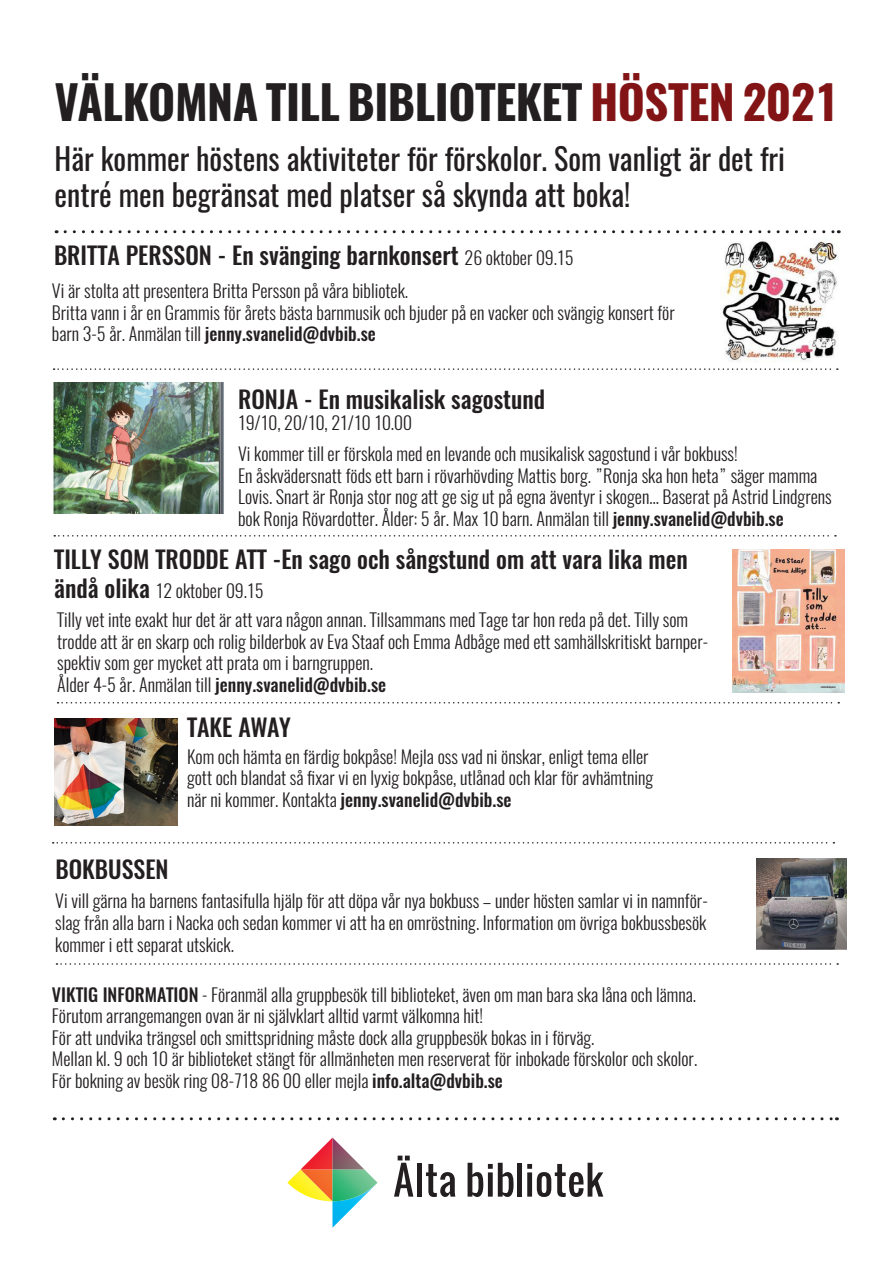
<style>
.page{position:relative;width:893px;height:1263px;background:#fff}
.page>*{position:absolute;margin:0;border:0;box-sizing:border-box;transform-origin:0 0}
.t1{font:700 46.5px "Oswald";letter-spacing:-.01em;color:#231f20}
.t2{font:30px/36px "Oswald";color:#231f20}
.t3{font:500 24px "Oswald";color:#231f20}
.t4{font:300 18px/21.6px "Oswald";color:#231f20}
.t5{font:500 18px "Oswald";color:#231f20}
.s1{color:#821416}
.s2{font-weight:300;font-size:18px}
.s3{font-weight:500}
.s4{font-weight:500;font-size:24px}
.s5{font-weight:300}
</style>
<div class="page">
<svg style="left:65px;top:230px;width:774px;height:3px"></svg>
<svg style="left:63px;top:1117px;width:774px;height:3px"></svg>
<svg style="left:54px;top:368px;width:784px;height:2px"></svg>
<svg style="left:56px;top:963px;width:782px;height:2px"></svg>
<svg style="left:58px;top:702px;width:781px;height:1px"></svg>
<img style="left:53px;top:382px;width:171px;height:131px">
<svg style="left:54px;top:535px;width:782px;height:1px"></svg>
<img style="left:733px;top:550px;width:111px;height:142px">
<img style="left:757px;top:858px;width:89px;height:91px">
<img style="left:721px;top:240px;width:117px;height:122px">
<img style="left:54px;top:718px;width:123px;height:108px">
<svg style="left:53px;top:842px;width:781px;height:1px"></svg>
<svg style="left:287px;top:1169px;width:91px;height:59px"></svg>
<img style="left:301px;top:1137px;width:63px;height:32px">
<svg style="left:394px;top:1155px;width:19px;height:41px"></svg>
<div style="left:417px;top:1163px;width:5px;height:33px;background:#231f20"></div>
<svg style="left:426px;top:1164px;width:29px;height:33px"></svg>
<svg style="left:468px;top:1163px;width:45px;height:34px"></svg>
<div style="left:517px;top:1163px;width:5px;height:33px;background:#231f20"></div>
<svg style="left:527px;top:1163px;width:76px;height:34px"></svg>
<p class="t1" style="left:55px;top:70px;width:786px">VÄLKOMNA TILL BIBLIOTEKET <span class="s1">HÖSTEN 2021</span></p>
<p class="t2" style="left:55px;top:141px;width:732px">Här kommer höstens aktiviteter för förskolor. Som vanligt är det fri entré men begränsat med platser så skynda att boka!</p>
<p class="t3" style="left:54px;top:238px;width:521px">BRITTA PERSSON - En svänging barnkonsert <span class="s2">26 oktober 09.15</span></p>
<p class="t4" style="left:52px;top:280px;width:358px">Vi är stolta att presentera Britta Persson på våra bibliotek.</p>
<p class="t4" style="left:52px;top:302px;width:624px">Britta vann i år en Grammis för årets bästa barnmusik och bjuder på en vacker och svängig konsert för barn 3-5 år. Anmälan till <span class="s3">jenny.svanelid@dvbib.se</span></p>
<p class="t3" style="left:238px;top:382px;width:309px">RONJA - En musikalisk sagostund</p>
<p class="t4" style="left:238px;top:412px;width:175px">19/10, 20/10, 21/10 10.00</p>
<p class="t4" style="left:238px;top:443px;width:501px">Vi kommer till er förskola med en levande och musikalisk sagostund i vår bokbuss!</p>
<p class="t4" style="left:238px;top:464px;width:595px">En åskvädersnatt föds ett barn i rövarhövding Mattis borg. ”Ronja ska hon heta” säger mamma<br>Lovis. Snart är Ronja stor nog att ge sig ut på egna äventyr i skogen… Baserat på Astrid Lindgrens bok Ronja Rövardotter. Ålder: 5 år. Max 10 barn. Anmälan till <span class="s3">jenny.svanelid@dvbib.se</span></p>
<p class="t3" style="left:54px;top:543px;width:635px">TILLY SOM TRODDE ATT -En sago och sångstund om att vara lika men</p>
<p class="t4" style="left:54px;top:580px;width:211px"><span class="s4">ändå olika</span> 12 oktober 09.15</p>
<p class="t4" style="left:57px;top:609px;width:652px">Tilly vet inte exakt hur det är att vara någon annan. Tillsammans med Tage tar hon reda på det. Tilly som trodde att är en skarp och rolig bilderbok av Eva Staaf och Emma Adbåge med ett samhällskritiskt barnper&shy;spektiv som ger mycket att prata om i barngruppen.</p>
<p class="t5" style="left:57px;top:672px;width:331px"><span class="s5">Ålder 4-5 år. Anmälan till</span> jenny.svanelid@dvbib.se</p>
<p class="t3" style="left:187px;top:710px;width:105px">TAKE AWAY</p>
<p class="t3" style="left:55px;top:852px;width:115px">BOKBUSSEN</p>
<p class="t4" style="left:187px;top:746px;width:468px">Kom och hämta en färdig bokpåse! Mejla oss vad ni önskar, enligt tema eller gott och blandat så fixar vi en lyxig bokpåse, utlånad och klar för avhämtning när ni kommer. Kontakta <span class="s3">jenny.svanelid@dvbib.se</span></p>
<p class="t4" style="left:55px;top:890px;width:654px;text-align:justify">Vi vill gärna ha barnens fantasifulla hjälp för att döpa vår nya bokbuss – under hösten samlar vi in namnför&shy;slag från alla barn i Nacka och sedan kommer vi att ha en omröstning. Information om övriga bokbussbesök kommer i ett separat utskick.</p>
<p class="t4" style="left:52px;top:983px;width:646px"><span class="s3">VIKTIG INFORMATION</span> - Föranmäl alla gruppbesök till biblioteket, även om man bara ska låna och lämna.</p>
<p class="t4" style="left:52px;top:1005px;width:433px">Förutom arrangemangen ovan är ni självklart alltid varmt välkomna hit!</p>
<p class="t4" style="left:52px;top:1027px;width:544px">För att undvika trängsel och smittspridning måste dock alla gruppbesök bokas in i förväg.</p>
<p class="t4" style="left:52px;top:1048px;width:647px">Mellan kl. 9 och 10 är biblioteket stängt för allmänheten men reserverat för inbokade förskolor och skolor.</p>
<p class="t4" style="left:52px;top:1070px;width:452px">För bokning av besök ring 08-718 86 00 eller mejla <span class="s3">info.alta@dvbib.se</span></p>
</div>
